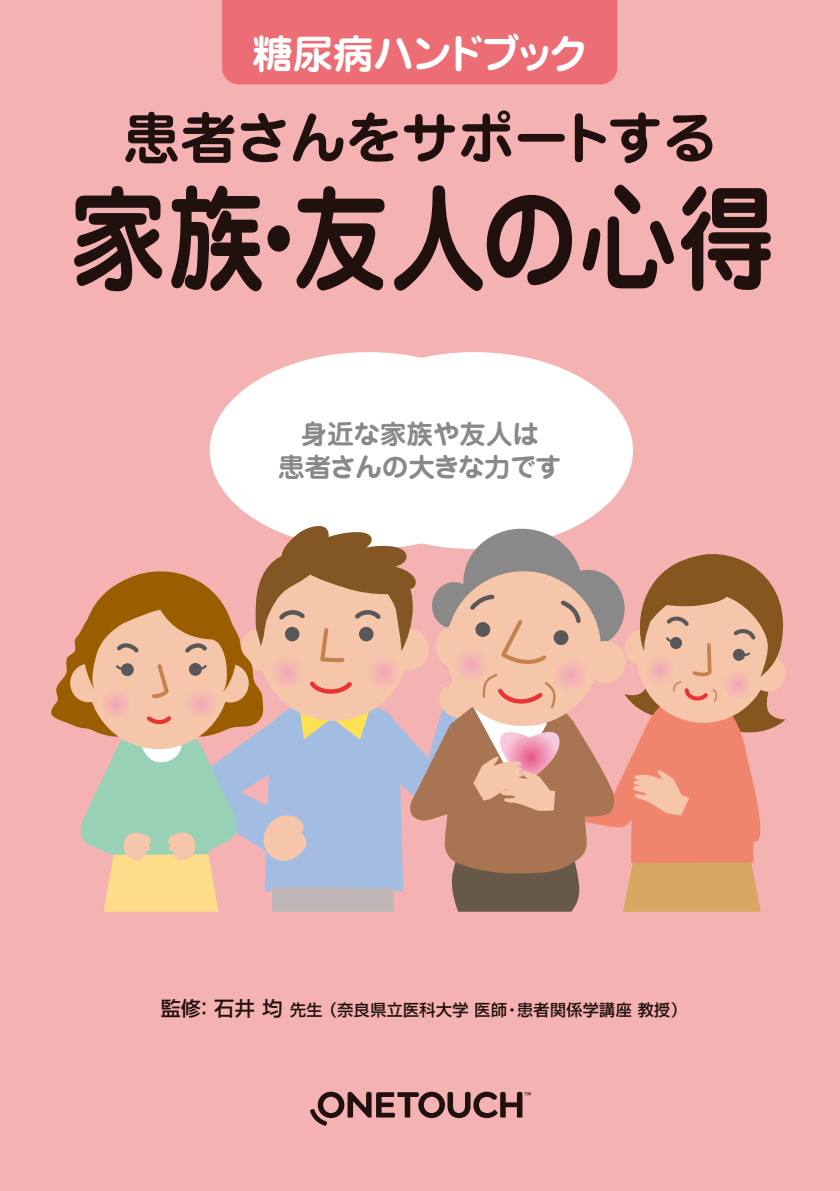
<style>
.page{position:relative;width:840px;height:1191px;background:#fff}
.page>*{position:absolute;margin:0;border:0;box-sizing:border-box;transform-origin:0 0}
.t1{font:700 114px "Jun 501 Pro";letter-spacing:.015em;color:#221815;scale:.85 1}
.t2{font:700 56px "Jun 501 Pro";letter-spacing:-.025em;color:#221815}
.t3{font:700 40.4px "Jun 501 Pro";letter-spacing:-.085em;color:#fff}
.t4{font:700 26.6px/33.2px "Jun 501 Pro";letter-spacing:-.02em;color:#898989;text-align:center}
.t5{font:500 16px "Shin Go Pro";letter-spacing:.025em;color:#221815}
.s1{font-size:20px}
</style>
<div class="page">
<div style="left:0;top:0;width:839px;height:1191px;background:#f5b2b2"></div>
<div style="left:222px;top:0;width:395px;height:84px;background:#ec6d74"></div>
<div style="left:209px;top:352px;width:317px;height:197px;background:#fff;border-radius:50%"></div>
<div style="left:315px;top:352px;width:317px;height:197px;background:#fff;border-radius:50%"></div>
<svg style="left:51px;top:521px;width:735px;height:390px"></svg>
<svg style="left:310px;top:1091px;width:220px;height:34px"></svg>
<h3 class="t3" style="left:252px;top:22px;width:337px">糖尿病ハンドブック</h3>
<h2 class="t2" style="left:123px;top:93px;width:595px">患者さんをサポートする</h2>
<h1 class="t1" style="left:69px;top:148px;width:831px">家族・友人の心得</h1>
<h3 class="t4" style="left:278px;top:415px;width:285px">身近な家族や友人は<br>患者さんの大きな力です</h3>
<p class="t5" style="left:160px;top:996px;width:527px"><span class="s1">監修： 石井 均</span> 先生 （奈良県立医科大学 医師・患者関係学講座 教授）</p>
</div>
